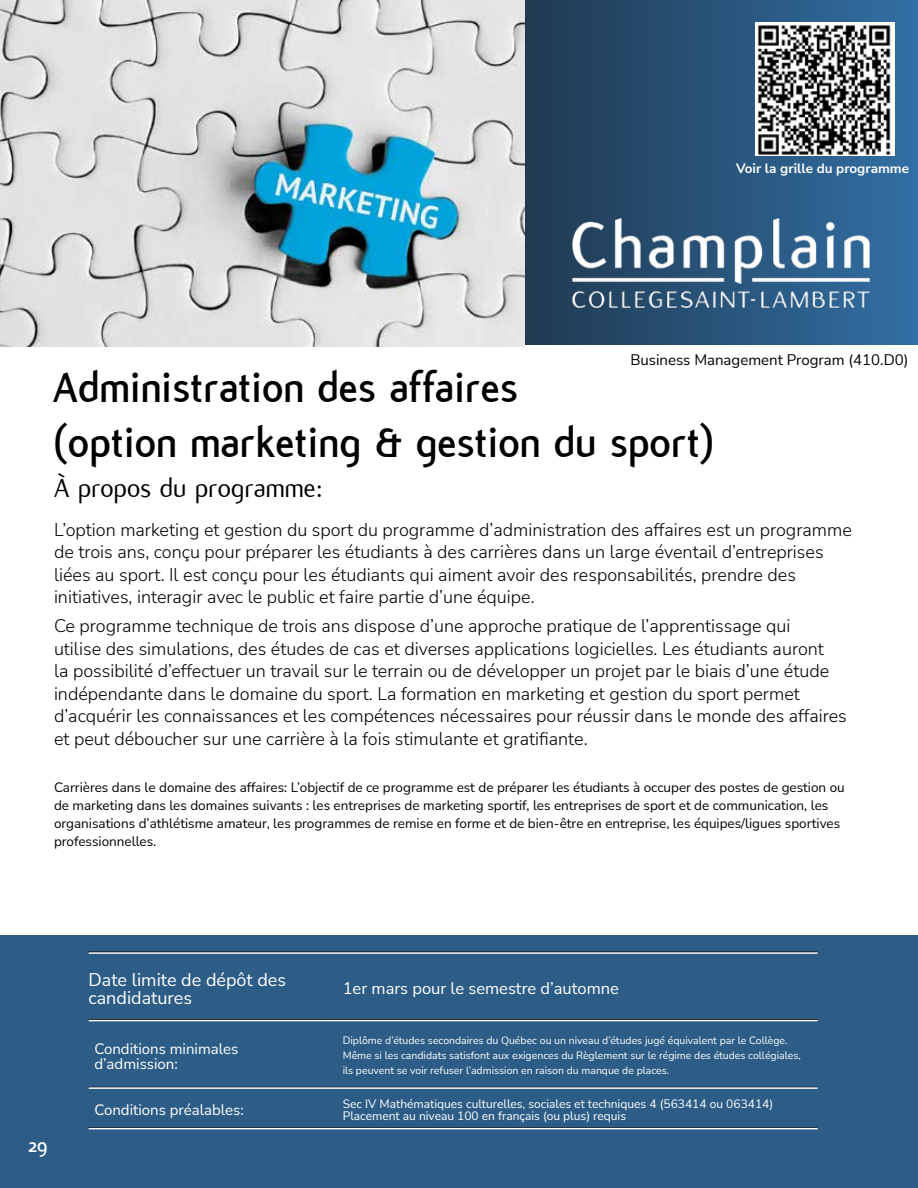
<style>
.page{position:relative;width:918px;height:1188px;background:#fff}
.page>*{position:absolute;margin:0;border:0;box-sizing:border-box;transform-origin:0 0}
.t1{font:700 45px/55.5px "Flux";color:#000}
.t2{font:28.5px "Flux";color:#000}
.t3{font:700 21px "Flux";color:#fff}
.t4{font:300 18px/22.5px "Nunito Sans";color:#000}
.t5{font:18px/18px "Nunito Sans";color:#fff}
.t6{font:16.5px "Nunito Sans";color:#fff}
.t7{font:15px/15px "Nunito Sans";color:#fff}
.t8{font:15px "Nunito Sans";color:#000}
.t9{font:13.5px/18px "Nunito Sans";color:#000}
.t10{font:700 13.5px "Nunito Sans";color:#fff}
.t11{font:12px/12px "Nunito Sans";color:#fff}
.t12{font:10.5px/15px "Nunito Sans";color:#fff}
</style>
<div class="page">
<img style="left:525px;top:0;width:393px;height:344px">
<div style="left:0;top:935px;width:918px;height:253px;background:#2d5d86"></div>
<hr style="left:88px;top:952px;width:234px;height:1px;background:#000">
<hr style="left:88px;top:1019px;width:234px;height:2px;background:#000">
<hr style="left:322px;top:1019px;width:496px;height:2px;background:#000">
<hr style="left:88px;top:1087px;width:234px;height:1px;background:#000">
<hr style="left:88px;top:1128px;width:234px;height:1px;background:#000">
<img style="left:0;top:0;width:525px;height:347px">
<img style="left:564px;top:199px;width:331px;height:133px">
<img style="left:755px;top:23px;width:139px;height:133px">
<hr style="left:89px;top:1020px;width:729px;height:1px;background:#fff">
<hr style="left:89px;top:952px;width:729px;height:2px;background:#fff">
<hr style="left:89px;top:1128px;width:729px;height:1px;background:#fff">
<hr style="left:89px;top:1087px;width:729px;height:2px;background:#fff">
<p class="t10" style="left:736px;top:159px;width:175px">Voir la grille du programme</p>
<p class="t8" style="left:630px;top:350px;width:280px">Business Management Program (410.D0)</p>
<h1 class="t1" style="left:53px;top:360px;width:663px">Administration des affaires<br>(option marketing &amp; gestion du sport)</h1>
<h2 class="t2" style="left:54px;top:472px;width:270px">À propos du programme:</h2>
<p class="t4" style="left:54px;top:517px;width:799px">L’option marketing et gestion du sport du programme d’administration des affaires est un programme de trois ans, conçu pour préparer les étudiants à des carrières dans un large éventail d’entreprises liées au sport. Il est conçu pour les étudiants qui aiment avoir des responsabilités, prendre des initiatives, interagir avec le public et faire partie d’une équipe.</p>
<p class="t4" style="left:54px;top:614px;width:794px">Ce programme technique de trois ans dispose d’une approche pratique de l’apprentissage qui<br>utilise des simulations, des études de cas et diverses applications logicielles. Les étudiants auront<br>la possibilité d’effectuer un travail sur le terrain ou de développer un projet par le biais d’une étude indépendante dans le domaine du sport. La formation en marketing et gestion du sport permet d’acquérir les connaissances et les compétences nécessaires pour réussir dans le monde des affaires et peut déboucher sur une carrière à la fois stimulante et gratifiante.</p>
<p class="t9" style="left:54px;top:778px;width:792px">Carrières dans le domaine des affaires: L’objectif de ce programme est de préparer les étudiants à occuper des postes de gestion ou de marketing dans les domaines suivants : les entreprises de marketing sportif, les entreprises de sport et de communication, les organisations d’athlétisme amateur, les programmes de remise en forme et de bien-être en entreprise, les équipes/ligues sportives professionnelles.</p>
<p class="t3" style="left:28px;top:1134px;width:21px">29</p>
<p class="t5" style="left:88px;top:970px;width:199px">Date limite de dépôt des candidatures</p>
<p class="t6" style="left:343px;top:977px;width:278px">1er mars pour le semestre d’automne</p>
<p class="t7" style="left:94px;top:1040px;width:145px">Conditions minimales d’admission:</p>
<p class="t12" style="left:343px;top:1032px;width:460px">Diplôme d’études secondaires du Québec ou un niveau d’études jugé équivalent par le Collège.<br>Même si les candidats satisfont aux exigences du Règlement sur le régime des études collégiales, ils peuvent se voir refuser l’admission en raison du manque de places.</p>
<p class="t7" style="left:94px;top:1102px;width:151px">Conditions préalables:</p>
<p class="t11" style="left:343px;top:1097px;width:432px">Sec IV Mathématiques culturelles, sociales et techniques 4 (563414 ou 063414)<br>Placement au niveau 100 en français (ou plus) requis</p>
</div>
